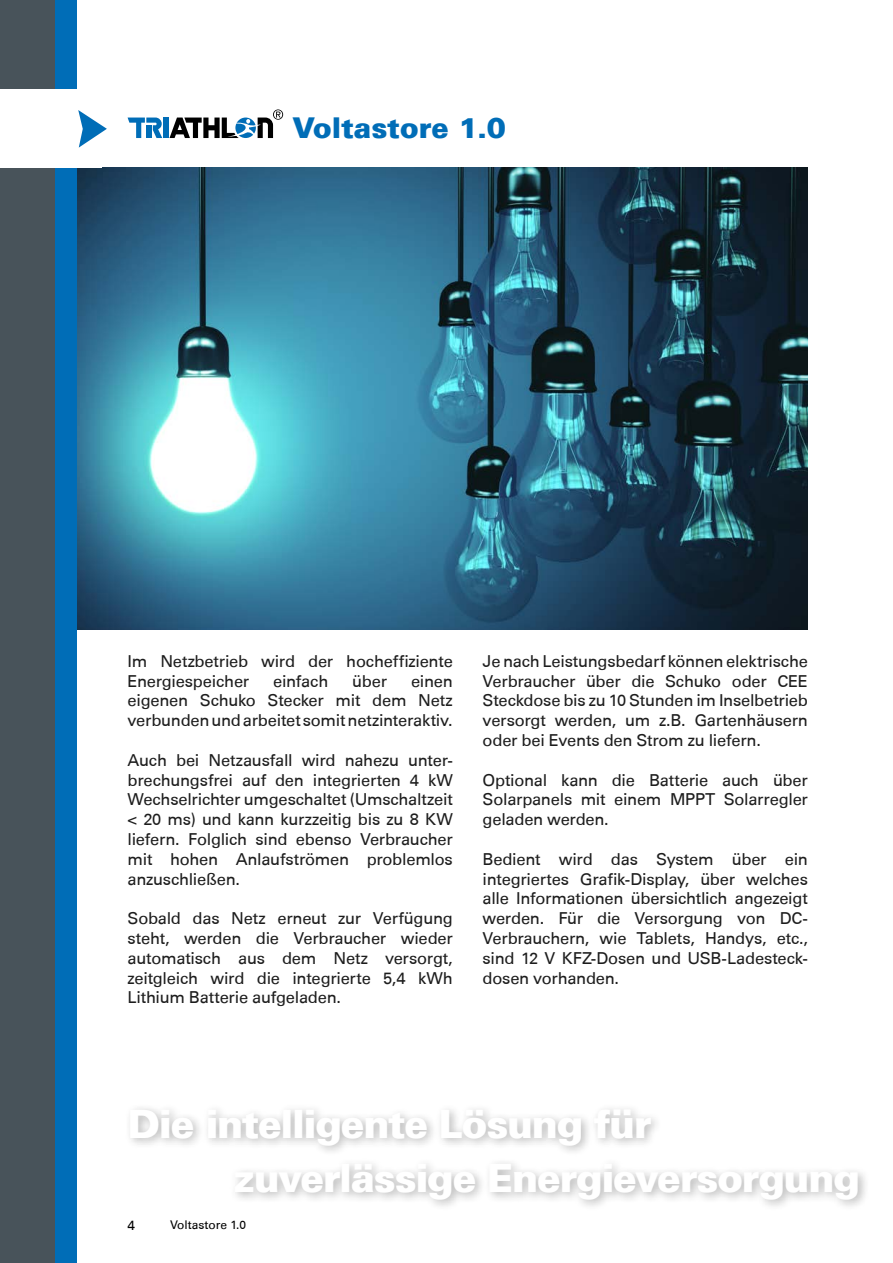
<style>
.page{position:relative;width:893px;height:1263px;background:#fff}
.page>*{position:absolute;margin:0;border:0;box-sizing:border-box;transform-origin:0 0}
.t1{font:900 39px/54px "Univers";letter-spacing:-.03em;color:#fff}
.t2{font:900 28.5px "Univers";color:#006db7}
.t3{font:16.5px/19.8px "Univers 55 Roman";letter-spacing:-.015em;color:#1d1d1d;text-align:justify}
.t4{font:13.5px "Univers 55 Roman";color:#000}
.t5{font:12px "Univers 55 Roman";color:#000}
</style>
<div class="page">
<img style="left:77px;top:168px;width:730px;height:461px">
<div style="left:0;top:0;width:55px;height:1263px;background:#48535a"></div>
<div style="left:55px;top:0;width:22px;height:1263px;background:#006db7"></div>
<div style="left:0;top:90px;width:102px;height:78px;background:#fff"></div>
<svg style="left:78px;top:110px;width:29px;height:38px"></svg>
<div style="left:163px;top:118px;width:6px;height:20px;background:#006db7"></div>
<svg style="left:128px;top:118px;width:34px;height:20px"></svg>
<svg style="left:170px;top:109px;width:113px;height:29px"></svg>
<div style="left:124px;top:1103px;width:769px;height:108px;background:#000;opacity:.28"></div>
<h2 class="t2" style="left:293px;top:109px;width:215px">Voltastore 1.0</h2>
<p class="t3" style="left:128px;top:651px;width:327px">Im Netzbetrieb wird der hocheffiziente<br>Energiespeicher</p>
<p class="t3" style="left:273px;top:671px;width:57px">einfach</p>
<p class="t3" style="left:352px;top:671px;width:36px">über</p>
<p class="t3" style="left:128px;top:671px;width:327px;text-indent:283px">einen eigenen Schuko Stecker mit dem Netz verbunden und arbeitet somit netzinteraktiv.</p>
<p class="t3" style="left:128px;top:750px;width:327px">Auch bei Netzausfall wird nahezu unter&shy;brechungsfrei auf den integrierten 4 kW Wechselrichter umgeschaltet (Umschaltzeit &lt; 20 ms) und kann kurzzeitig bis zu 8 KW liefern. Folglich sind ebenso Verbraucher mit hohen Anlaufströmen problemlos anzuschließen.</p>
<p class="t3" style="left:128px;top:908px;width:327px">Sobald das Netz erneut zur Verfügung steht, werden die Verbraucher wieder automatisch aus dem Netz versorgt, zeitgleich wird die integrierte 5,4 kWh Lithium Batterie aufgeladen.</p>
<p class="t3" style="left:483px;top:651px;width:327px">Je nach Leistungsbedarf können elektrische Verbraucher über die Schuko oder CEE Steckdose bis zu 10 Stunden im Inselbetrieb versorgt werden, um z.B. Gartenhäusern oder bei Events den Strom zu liefern.</p>
<p class="t3" style="left:483px;top:770px;width:327px">Optional kann die Batterie auch über Solarpanels mit einem MPPT Solarregler geladen werden.</p>
<p class="t3" style="left:483px;top:849px;width:327px">Bedient wird das System über ein integriertes Grafik-Display, über welches alle Informationen übersichtlich angezeigt werden. Für die Versorgung von DC-Verbrauchern, wie Tablets, Handys, etc., sind 12 V KFZ-Dosen und USB-Ladesteck&shy;dosen vorhanden.</p>
<h1 class="t1" style="left:233px;top:1095px;width:628px;text-indent:-106px">Die intelligente Lösung für zuverlässige Energieversorgung</h1>
<p class="t4" style="left:128px;top:1217px;width:9px">4</p>
<p class="t5" style="left:170px;top:1217px;width:77px">Voltastore 1.0</p>
</div>
